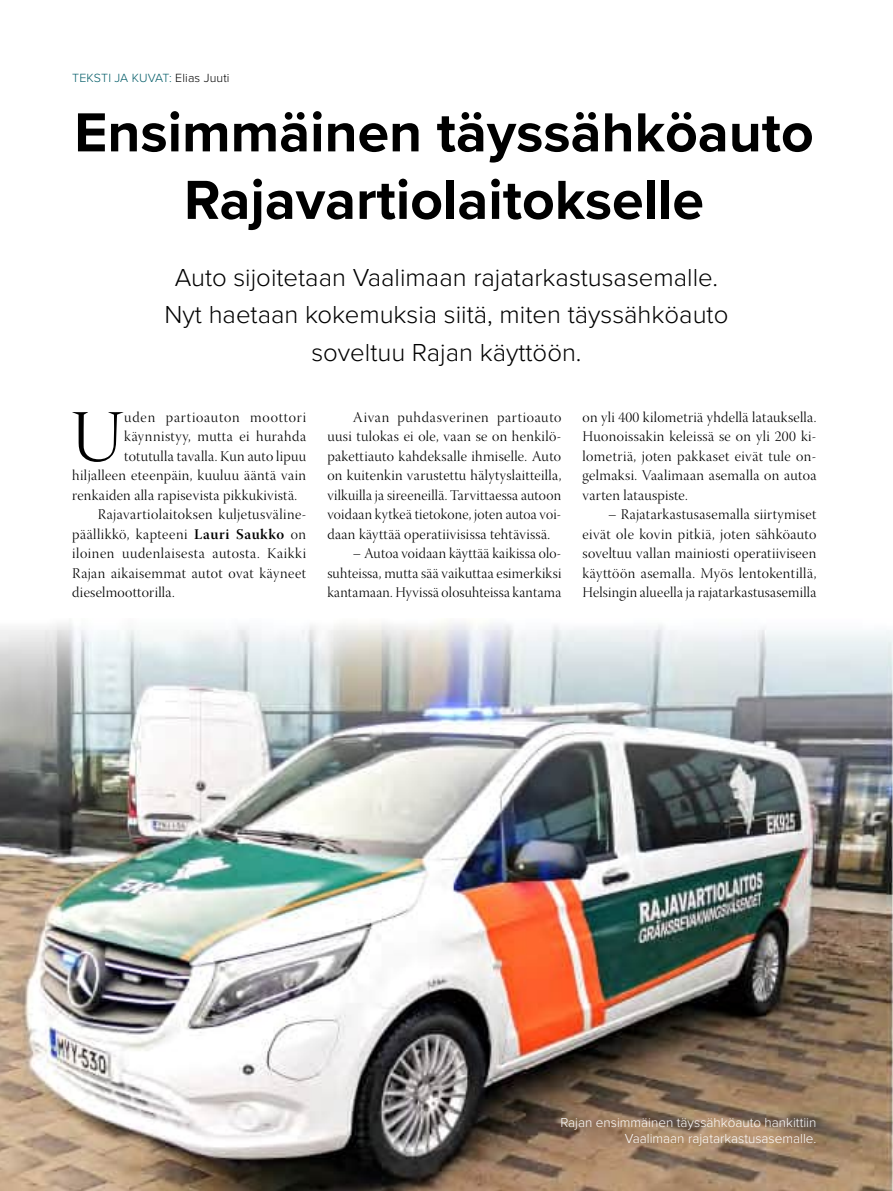
<style>
.page{position:relative;width:893px;height:1191px;background:#fff}
.page>*{position:absolute;margin:0;border:0;box-sizing:border-box;transform-origin:0 0}
.t1{font:73.8px "Warnock Pro Light Disp";color:#000}
.t2{font:700 57px/67.5px "Proxima Nova";color:#000;text-align:center}
.t3{font:300 25.5px/37.5px "Proxima Nova";color:#000;text-align:center}
.t4{font:14.7px/19.5px "Warnock Pro Light Disp";letter-spacing:.025em;color:#000;text-align:justify}
.t5{font:14.7px "Warnock Pro Light Disp";letter-spacing:.055em;color:#000}
.t6{font:300 13.5px/16.5px "Proxima Nova";color:#fff;text-align:right}
.t7{font:300 12.3px "Proxima Nova";letter-spacing:.01em;color:#005b67}
.s1{color:#000}
.s2{font-family:"Warnock Pro Semibold Subh"}
</style>
<div class="page">
<img style="left:0;top:622px;width:893px;height:569px">
<p class="t7" style="left:72px;top:69px;width:159px">TEKSTI JA KUVAT: <span class="s1">Elias Juuti</span></p>
<h2 class="t2" style="left:74px;top:97px;width:741px">Ensimmäinen täyssähköauto<br>Rajavartiolaitokselle</h2>
<h3 class="t3" style="left:165px;top:257px;width:565px">Auto sijoitetaan Vaalimaan rajatarkastusasemalle.<br>Nyt haetaan kokemuksia siitä, miten täyssähköauto soveltuu Rajan käyttöön.</h3>
<h1 class="t1" style="left:71px;top:397px;width:53px">U</h1>
<p class="t5" style="left:124px;top:409px;width:183px">uden partioauton moottori</p>
<p class="t4" style="left:124px;top:428px;width:183px">käynnistyy, mutta ei hurahda</p>
<p class="t4" style="left:124px;top:447px;width:183px">totutulla tavalla. Kun auto lipuu</p>
<p class="t4" style="left:72px;top:467px;width:235px">hiljalleen eteenpäin, kuuluu ääntä vain</p>
<p class="t4" style="left:72px;top:486px;width:226px">renkaiden alla rapisevista pikkukivistä.</p>
<p class="t4" style="left:98px;top:506px;width:210px">Rajavartiolaitoksen kuljetusväline-</p>
<p class="t4" style="left:72px;top:525px;width:235px">päällikkö, kapteeni <span class="s2">Lauri Saukko</span> on</p>
<p class="t4" style="left:72px;top:545px;width:235px">iloinen uudenlaisesta autosta. Kaikki</p>
<p class="t4" style="left:72px;top:564px;width:235px">Rajan aikaisemmat autot ovat käyneet</p>
<p class="t4" style="left:72px;top:584px;width:104px">dieselmoottorilla.</p>
<p class="t4" style="left:327px;top:408px;width:235px;text-indent:26px">Aivan puhdasverinen partioauto uusi tulokas ei ole, vaan se on henkilö&shy;pakettiauto kahdeksalle ihmiselle. Auto on kuitenkin varustettu hälytyslaitteilla, vilkuilla ja sireeneillä. Tarvittaessa autoon voidaan kytkeä tietokone, joten autoa voi&shy;daan käyttää operatiivisissa tehtävissä.</p>
<p class="t4" style="left:327px;top:545px;width:235px;text-indent:26px">– Autoa voidaan käyttää kaikissa olo&shy;suhteissa, mutta sää vaikuttaa esimerkiksi kantamaan. Hyvissä olosuhteissa kantama</p>
<p class="t4" style="left:583px;top:408px;width:235px">on yli 400 kilometriä yhdellä latauksella.<br>Huonoissakin keleissä se on yli 200 ki&shy;lometriä, joten pakkaset eivät tule on&shy;gelmaksi. Vaalimaan asemalla on autoa varten latauspiste.</p>
<p class="t4" style="left:583px;top:506px;width:235px;text-indent:26px">– Rajatarkastusasemalla siirtymiset eivät ole kovin pitkiä, joten sähköauto soveltuu vallan mainiosti operatiiviseen käyttöön asemalla. Myös lentokentillä, Helsingin alueella ja rajatarkastusasemilla</p>
<p class="t6" style="left:560px;top:1113px;width:258px">Rajan ensimmäinen täyssähköauto hankittiin<br>Vaalimaan rajatarkastusasemalle.</p>
</div>
